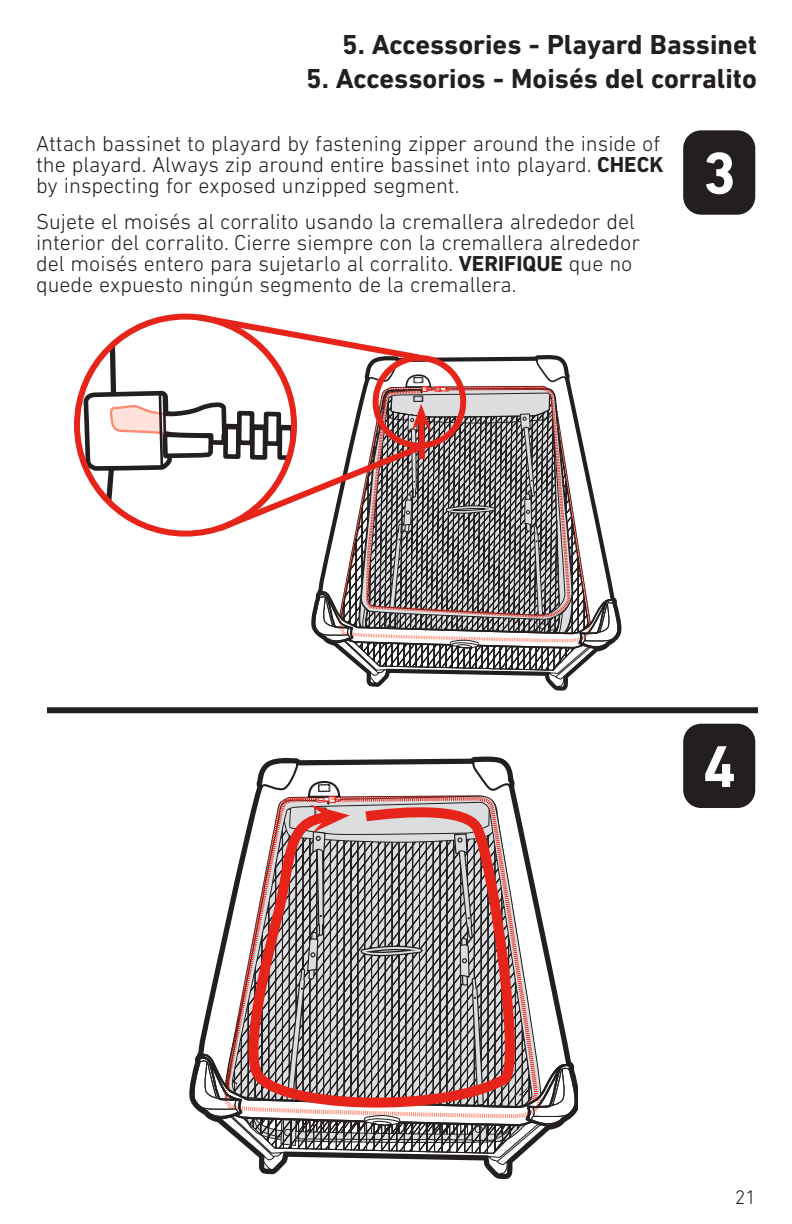
<style>
.page{position:relative;width:792px;height:1224px;background:#fff}
.page>*{position:absolute;margin:0;border:0;box-sizing:border-box;transform-origin:0 0}
.t1{font:700 60px "DIN Next LT Pro";color:#fff}
.BANNER_-_14-15{font:700 28px "DIN Next LT Pro";color:#231f20}
.Body{font:300 22px/21px "DIN Next LT Pro";color:#231f20}
.t2{font:300 20px "DIN Next LT Pro";color:#231f20}
.s1{font-weight:700}
</style>
<div class="page">
<div style="left:47px;top:707px;width:711px;height:6px;background:#231f20"></div>
<svg style="left:362px;top:670px;width:215px;height:18px"></svg>
<svg style="left:364px;top:670px;width:192px;height:7px"></svg>
<svg style="left:255px;top:1154px;width:267px;height:21px"></svg>
<svg style="left:190px;top:756px;width:388px;height:398px"></svg>
<svg style="left:81px;top:313px;width:540px;height:357px"></svg>
<div style="left:683px;top:130px;width:72px;height:85px;background:#231f20;border-radius:18px"></div>
<div style="left:683px;top:724px;width:72px;height:84px;background:#231f20;border-radius:18px"></div>
<p class="BANNER_-_14-15" style="left:342px;top:28px;width:416px">5. Accessories - Playard Bassinet</p>
<p class="BANNER_-_14-15" style="left:306px;top:62px;width:452px">5. Accessorios - Moisés del corralito</p>
<p class="Body" style="left:36px;top:133px;width:629px">Attach bassinet to playard by fastening zipper around the inside of the playard. Always zip around entire bassinet into playard. <span class="s1">CHECK </span>by inspecting for exposed unzipped segment.</p>
<p class="Body" style="left:36px;top:211px;width:606px">Sujete el moisés al corralito usando la cremallera alrededor del interior del corralito. Cierre siempre con la cremallera alrededor del moisés entero para sujetarlo al corralito. <span class="s1">VERIFIQUE</span> que no quede expuesto ningún segmento de la cremallera.</p>
<p class="t1" style="left:703px;top:138px;width:35px">3</p>
<p class="t1" style="left:703px;top:732px;width:35px">4</p>
<p class="t2" style="left:735px;top:1186px;width:23px">21</p>
</div>
